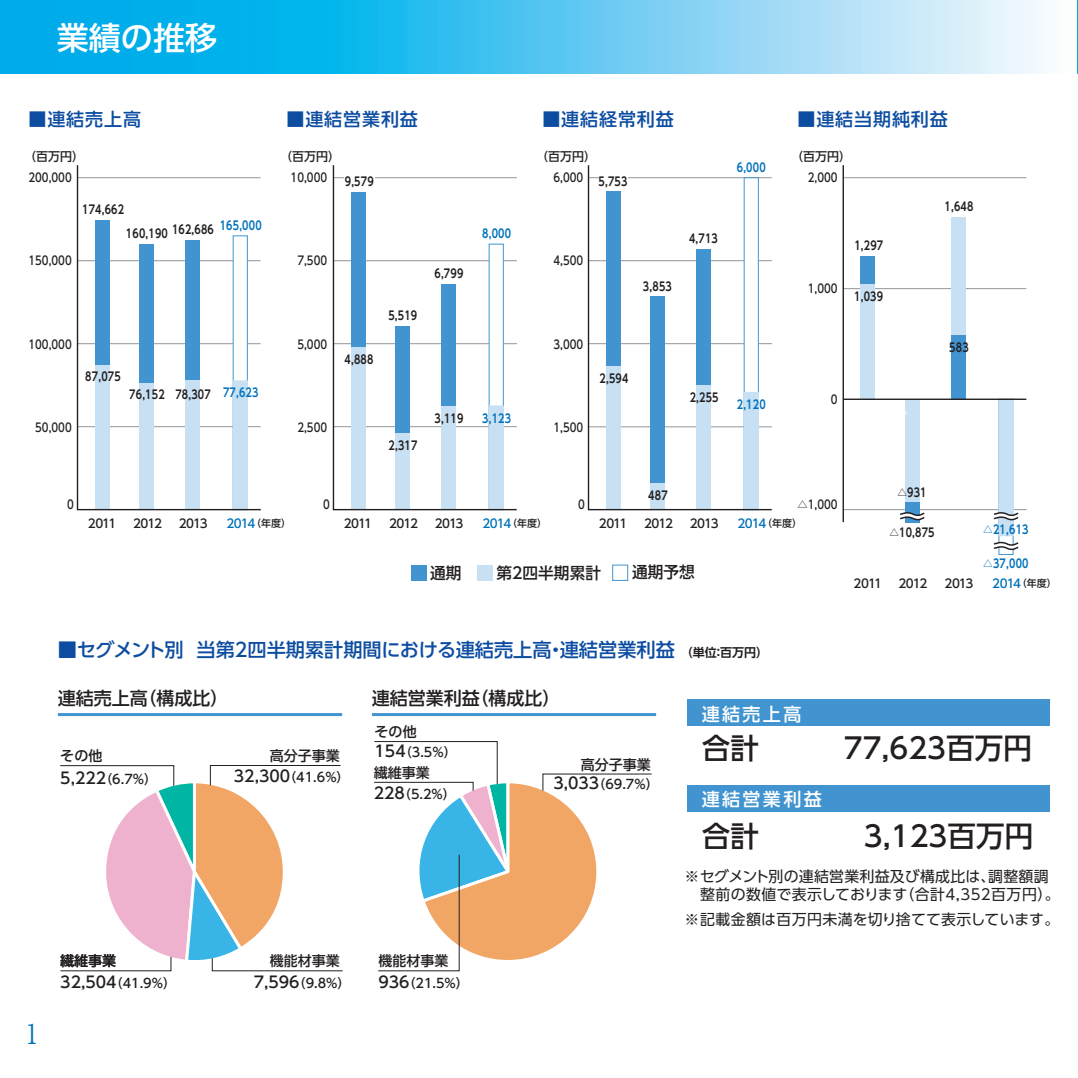
<style>
.page{position:relative;width:1078px;height:1078px;background:#fff}
.page>*{position:absolute;margin:0;border:0;box-sizing:border-box;transform-origin:0 0}
.t1{font:32px "UD Shin Go Pro Medium 90 pv RKSJ H";color:#fff}
.t2{font:28.6px "UD Shin Go Pro Medium 90 pv RKSJ H";color:#231f20}
.t3{font:26px "TBUD Min Std Medium 90 pv RKSJ H";color:#0073bc}
.t4{font:19.2px "UD Shin Go Pro Medium 90 pv RKSJ H";color:#0d4da1}
.t5{font:18px "UD Shin Go Pro Medium 90 pv RKSJ H";letter-spacing:.05em;color:#0d4da1}
.t6{font:18px "UD Shin Go Pro Medium 90 pv RKSJ H";color:#231f20}
.t7{font:18px "UD Shin Go Pro Medium 90 pv RKSJ H";letter-spacing:.13em;color:#fff}
.t8{font:16px "UD Shin Go Pro Medium 90 pv RKSJ H";color:#231f20}
.t9{font:15px/17.8px "UD Shin Go Pro Regular 90 pv RKSJ H";letter-spacing:.015em;color:#231f20}
.t10{font:14px "UD Shin Go Pro Medium 90 pv RKSJ H";color:#231f20}
.t11{font:12.8px "UD Shin Go Pro Medium 90 pv RKSJ H";color:#231f20}
.t12{font:12px "UD Shin Go Pro De Bold 90 pv RKSJ H";letter-spacing:.02em;color:#231f20;scale:.8 1}
.t13{font:12px/20.8px "UD Shin Go Pro Medium 90 pv RKSJ H";color:#231f20;text-align:center}
.t14{font:12px "UD Shin Go Pro Medium 90 pv RKSJ H";color:#231f20;scale:.85 1}
.t15{font:12px "UD Shin Go Pro De Bold 90 pv RKSJ H";letter-spacing:.02em;color:#0072bc;scale:.8 1}
.t16{font:12px "UD Shin Go Pro Medium 90 pv RKSJ H";letter-spacing:-.08em;color:#0072bc}
.t17{font:12px "UD Shin Go Pro De Bold 90 pv RKSJ H";letter-spacing:.02em;color:#231f20}
.s1{font-size:10px;color:#231f20}
.s2{font-size:15.8px}
</style>
<div class="page">
<div style="left:687px;top:699px;width:362px;height:27px;background:#4194d0"></div>
<div style="left:687px;top:785px;width:362px;height:26px;background:#4194d0"></div>
<svg style="left:0;top:0;width:1045px;height:74px;background:#56c7f1"></svg>
<hr style="left:1077px;top:0;width:1px;height:74px;background:#00aae9">
<div style="left:411px;top:565px;width:15px;height:15px;background:#4194d0"></div>
<div style="left:477px;top:565px;width:15px;height:15px;background:#c7e0f3"></div>
<div style="left:612px;top:564px;width:16px;height:16px;border:1px solid #4194d0"></div>
<hr style="left:58px;top:713px;width:284px;height:3px;background:#4194d0">
<hr style="left:372px;top:713px;width:284px;height:3px;background:#4194d0">
<svg style="left:60px;top:765px;width:283px;height:206px"></svg>
<svg style="left:76px;top:165px;width:185px;height:346px"></svg>
<svg style="left:374px;top:741px;width:278px;height:230px"></svg>
<svg style="left:332px;top:165px;width:185px;height:346px"></svg>
<div style="left:344px;top:175px;width:30px;height:13px;background:#fff"></div>
<svg style="left:587px;top:165px;width:185px;height:346px"></svg>
<hr style="left:843px;top:509px;width:183px;height:1px;background:#939598">
<hr style="left:843px;top:177px;width:183px;height:1px;background:#939598">
<hr style="left:843px;top:288px;width:183px;height:1px;background:#939598">
<div style="left:904px;top:399px;width:15px;height:123px;background:#4194d0"></div>
<div style="left:904px;top:399px;width:15px;height:103px;background:#c7e0f3"></div>
<div style="left:998px;top:399px;width:14px;height:136px;background:#c7e0f3"></div>
<div style="left:998px;top:398px;width:15px;height:138px;border:1px solid #c7e0f3"></div>
<div style="left:860px;top:256px;width:14px;height:143px;background:#4194d0"></div>
<div style="left:860px;top:284px;width:14px;height:115px;background:#c7e0f3"></div>
<div style="left:950px;top:217px;width:15px;height:182px;background:#c7e0f3"></div>
<div style="left:950px;top:335px;width:15px;height:64px;background:#4194d0"></div>
<hr style="left:843px;top:398px;width:183px;height:2px;background:#231f20">
<hr style="left:842px;top:165px;width:1px;height:357px;background:#231f20">
<svg style="left:993px;top:540px;width:26px;height:13px"></svg>
<svg style="left:993px;top:511px;width:26px;height:12px"></svg>
<svg style="left:900px;top:511px;width:25px;height:12px"></svg>
<h1 class="t1" style="left:57px;top:26px;width:162px">業績の推移</h1>
<h3 class="t5" style="left:28px;top:112px;width:114px">■連結売上高</h3>
<p class="t13" style="left:24px;top:148px;width:61px">（百万円）</p>
<p class="t14" style="left:28px;top:173px;width:52px">200,000</p>
<h3 class="t5" style="left:286px;top:112px;width:133px">■連結営業利益</h3>
<p class="t13" style="left:280px;top:148px;width:61px">（百万円）<br>10,000</p>
<p class="t12" style="left:345px;top:177px;width:38px">9,579</p>
<h3 class="t5" style="left:542px;top:112px;width:133px">■連結経常利益</h3>
<p class="t13" style="left:536px;top:148px;width:61px">（百万円）</p>
<p class="t14" style="left:553px;top:173px;width:37px">6,000</p>
<p class="t12" style="left:598px;top:177px;width:38px">5,753</p>
<p class="t15" style="left:736px;top:163px;width:38px">6,000</p>
<h3 class="t5" style="left:797px;top:112px;width:152px">■連結当期純利益</h3>
<p class="t13" style="left:791px;top:148px;width:61px">（百万円）<br>2,000</p>
<p class="t12" style="left:82px;top:205px;width:54px">174,662</p>
<p class="t12" style="left:944px;top:202px;width:38px">1,648</p>
<p class="t14" style="left:28px;top:256px;width:52px">150,000</p>
<p class="t15" style="left:220px;top:221px;width:54px">165,000</p>
<p class="t12" style="left:172px;top:225px;width:54px">162,686</p>
<p class="t12" style="left:126px;top:229px;width:54px">160,190</p>
<p class="t14" style="left:297px;top:256px;width:37px">7,500</p>
<p class="t12" style="left:434px;top:269px;width:38px">6,799</p>
<p class="t15" style="left:482px;top:229px;width:38px">8,000</p>
<p class="t14" style="left:553px;top:256px;width:37px">4,500</p>
<p class="t12" style="left:642px;top:282px;width:38px">3,853</p>
<p class="t12" style="left:689px;top:234px;width:38px">4,713</p>
<p class="t14" style="left:807px;top:284px;width:37px">1,000</p>
<p class="t12" style="left:854px;top:241px;width:38px">1,297</p>
<p class="t12" style="left:854px;top:292px;width:38px">1,039</p>
<p class="t12" style="left:388px;top:311px;width:38px">5,519</p>
<p class="t14" style="left:28px;top:339px;width:52px">100,000</p>
<p class="t14" style="left:297px;top:339px;width:37px">5,000</p>
<p class="t14" style="left:553px;top:339px;width:37px">3,000</p>
<p class="t12" style="left:949px;top:342px;width:26px">583</p>
<p class="t12" style="left:344px;top:355px;width:38px">4,888</p>
<p class="t12" style="left:85px;top:371px;width:46px">87,075</p>
<p class="t12" style="left:599px;top:374px;width:38px">2,594</p>
<p class="t14" style="left:35px;top:423px;width:44px">50,000</p>
<p class="t12" style="left:129px;top:390px;width:46px">76,152</p>
<p class="t15" style="left:223px;top:388px;width:46px">77,623</p>
<p class="t12" style="left:175px;top:390px;width:46px">78,307</p>
<p class="t14" style="left:297px;top:423px;width:37px">2,500</p>
<p class="t12" style="left:434px;top:414px;width:38px">3,119</p>
<p class="t15" style="left:482px;top:413px;width:38px">3,123</p>
<p class="t14" style="left:553px;top:423px;width:37px">1,500</p>
<p class="t12" style="left:689px;top:393px;width:38px">2,255</p>
<p class="t15" style="left:736px;top:400px;width:38px">2,120</p>
<p class="t14" style="left:830px;top:394px;width:9px">0</p>
<p class="t12" style="left:388px;top:440px;width:38px">2,317</p>
<p class="t14" style="left:67px;top:500px;width:9px">0</p>
<p class="t13" style="left:88px;top:514px;width:30px">2011</p>
<p class="t13" style="left:133px;top:514px;width:30px">2012</p>
<p class="t13" style="left:179px;top:514px;width:30px">2013</p>
<p class="t16" style="left:226px;top:518px;width:66px">2014<span class="s1">（年度）</span></p>
<p class="t14" style="left:323px;top:500px;width:9px">0</p>
<p class="t13" style="left:344px;top:514px;width:30px">2011</p>
<p class="t13" style="left:389px;top:514px;width:30px">2012</p>
<p class="t13" style="left:434px;top:514px;width:30px">2013</p>
<p class="t16" style="left:482px;top:518px;width:66px">2014<span class="s1">（年度）</span></p>
<p class="t14" style="left:578px;top:500px;width:9px">0</p>
<p class="t12" style="left:648px;top:490px;width:26px">487</p>
<p class="t13" style="left:598px;top:514px;width:30px">2011</p>
<p class="t13" style="left:644px;top:514px;width:30px">2012</p>
<p class="t13" style="left:689px;top:514px;width:30px">2013</p>
<p class="t14" style="left:797px;top:500px;width:49px">△1,000</p>
<p class="t16" style="left:737px;top:518px;width:66px">2014<span class="s1">（年度）</span></p>
<p class="t12" style="left:897px;top:487px;width:38px">△931</p>
<p class="t12" style="left:889px;top:527px;width:58px">△10,875</p>
<p class="t15" style="left:983px;top:525px;width:58px">△21,613</p>
<h3 class="t8" style="left:430px;top:567px;width:33px">通期</h3>
<h3 class="t8" style="left:496px;top:567px;width:106px">第2四半期累計</h3>
<h3 class="t8" style="left:632px;top:566px;width:64px">通期予想</h3>
<p class="t13" style="left:853px;top:575px;width:30px">2011</p>
<p class="t13" style="left:898px;top:575px;width:30px">2012</p>
<p class="t13" style="left:944px;top:575px;width:30px">2013</p>
<p class="t15" style="left:983px;top:559px;width:58px">△37,000</p>
<p class="t16" style="left:992px;top:579px;width:66px">2014<span class="s1">（年度）</span></p>
<h3 class="t4" style="left:58px;top:642px;width:618px">■セグメント別 当第2四半期累計期間における連結売上高・連結営業利益</h3>
<p class="t17" style="left:680px;top:647px;width:89px">（単位：百万円）</p>
<h3 class="t6" style="left:58px;top:691px;width:172px">連結売上高（構成比）</h3>
<h3 class="t6" style="left:372px;top:691px;width:190px">連結営業利益（構成比）</h3>
<p class="t10" style="left:374px;top:726px;width:44px">その他</p>
<p class="t10" style="left:60px;top:750px;width:44px">その他</p>
<p class="t10" style="left:270px;top:750px;width:71px">高分子事業</p>
<p class="t11" style="left:60px;top:774px;width:98px"><span class="s2">5,222</span>（6.7%）</p>
<p class="t11" style="left:234px;top:771px;width:117px"><span class="s2">32,300</span>（41.6%）</p>
<p class="t11" style="left:374px;top:747px;width:83px"><span class="s2">154</span>（3.5%）</p>
<p class="t10" style="left:374px;top:767px;width:57px">繊維事業</p>
<p class="t11" style="left:374px;top:789px;width:83px"><span class="s2">228</span>（5.2%）</p>
<p class="t10" style="left:580px;top:758px;width:71px">高分子事業</p>
<p class="t11" style="left:553px;top:779px;width:107px"><span class="s2">3,033</span>（69.7%）</p>
<h3 class="t3" style="left:23px;top:1024px;width:19px">1</h3>
<p class="t10" style="left:60px;top:955px;width:58px">繊維事業</p>
<p class="t11" style="left:60px;top:977px;width:117px"><span class="s2">32,504</span>（41.9%）</p>
<p class="t10" style="left:270px;top:955px;width:71px">機能材事業</p>
<p class="t11" style="left:254px;top:977px;width:98px"><span class="s2">7,596</span>（9.8%）</p>
<p class="t10" style="left:378px;top:955px;width:71px">機能材事業</p>
<p class="t11" style="left:378px;top:977px;width:92px"><span class="s2">936</span>（21.5%）</p>
<h3 class="t7" style="left:701px;top:707px;width:101px">連結売上高</h3>
<h2 class="t2" style="left:701px;top:737px;width:331px">合計　　 77,623百万円</h2>
<h3 class="t7" style="left:701px;top:792px;width:121px">連結営業利益</h3>
<h2 class="t2" style="left:701px;top:825px;width:59px">合計</h2>
<h2 class="t2" style="left:863px;top:825px;width:171px">3,123百万円</h2>
<p class="t9" style="left:684px;top:869px;width:376px">※セグメント別の連結営業利益及び構成比は、調整額調　整前の数値で表示しております（合計4,352百万円）。</p>
<p class="t9" style="left:684px;top:912px;width:376px">※記載金額は百万円未満を切り捨てて表示しています。</p>
</div>
